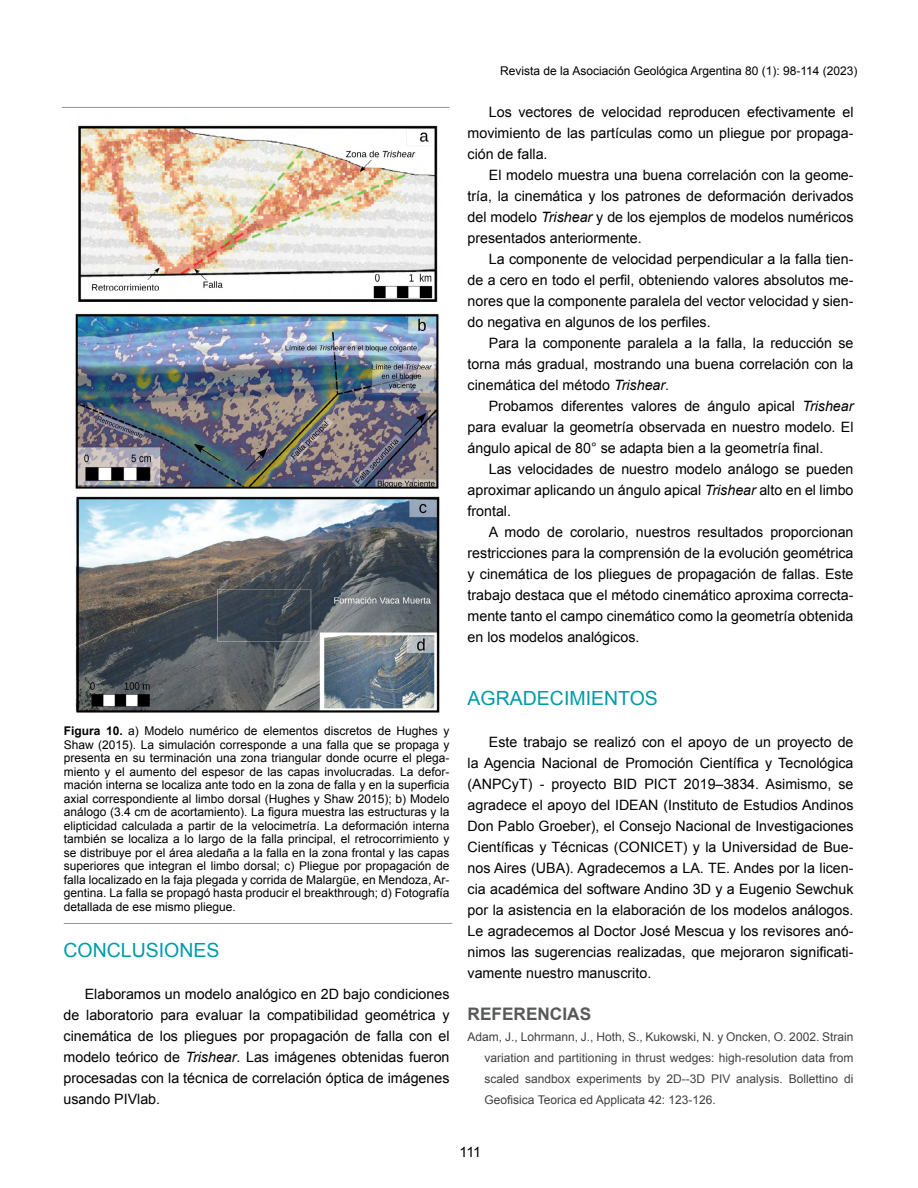
<style>
.page{position:relative;width:918px;height:1188px;background:#fff}
.page>*{position:absolute;margin:0;border:0;box-sizing:border-box;transform-origin:0 0}
.t1{font:19.5px "Arial";color:#009ba9}
.t2{font:700 17.25px "Arial";color:#58595b}
.t3{font:14.25px/21px "Arial";color:#000;text-align:justify}
.t4{font:12px/13.5px "Arial";color:#000;text-align:justify}
.t5{font:12px/21px "Arial";color:#414042;text-align:justify}
.s1{font-style:italic}
.s2{font-weight:700}
</style>
<div class="page">
<img style="left:75px;top:125px;width:365px;height:588px">
<hr style="left:64px;top:923px;width:388px;height:1px;background:#939598">
<hr style="left:62px;top:107px;width:388px;height:1px;background:#939598">
<p class="t4" style="left:500px;top:64px;width:359px">Revista de la Asociación Geológica Argentina 80 (1): 98-114 (2023)</p>
<p class="t3" style="left:468px;top:102px;width:388px;text-indent:21px">Los vectores de velocidad reproducen efectivamente el movimiento de las partículas como un pliegue por propaga&shy;ción de falla.</p>
<p class="t3" style="left:468px;top:165px;width:388px;text-indent:21px">El modelo muestra una buena correlación con la geome&shy;tría, la cinemática y los patrones de deformación derivados del modelo <span class="s1">Trishear</span> y de los ejemplos de modelos numéricos presentados anteriormente.</p>
<p class="t3" style="left:468px;top:249px;width:388px;text-indent:21px">La componente de velocidad perpendicular a la falla tien&shy;de a cero en todo el perfil, obteniendo valores absolutos me&shy;nores que la componente paralela del vector velocidad y sien&shy;do negativa en algunos de los perfiles.</p>
<p class="t3" style="left:468px;top:333px;width:388px;text-indent:21px">Para la componente paralela a la falla, la reducción se torna más gradual, mostrando una buena correlación con la cinemática del método <span class="s1">Trishear</span>.</p>
<p class="t3" style="left:468px;top:396px;width:387px;text-indent:21px">Probamos diferentes valores de ángulo apical <span class="s1">Trishear </span>para evaluar la geometría observada en nuestro modelo. El ángulo apical de 80° se adapta bien a la geometría final.</p>
<p class="t3" style="left:468px;top:459px;width:388px;text-indent:21px">Las velocidades de nuestro modelo análogo se pueden aproximar aplicando un ángulo apical <span class="s1">Trishear</span> alto en el limbo frontal.</p>
<p class="t3" style="left:468px;top:522px;width:388px;text-indent:21px">A modo de corolario, nuestros resultados proporcionan restricciones para la comprensión de la evolución geométrica y cinemática de los pliegues de propagación de fallas. Este trabajo destaca que el método cinemático aproxima correcta&shy;mente tanto el campo cinemático como la geometría obtenida en los modelos analógicos.</p>
<p class="t4" style="left:64px;top:725px;width:387px"><span class="s2">Figura 10.</span> a) Modelo numérico de elementos discretos de Hughes y Shaw (2015). La simulación corresponde a una falla que se propaga y presenta en su terminación una zona triangular donde ocurre el plega&shy;miento y el aumento del espesor de las capas involucradas. La defor&shy;mación interna se localiza ante todo en la zona de falla y en la superficia axial correspondiente al limbo dorsal (Hughes y Shaw 2015); b) Modelo análogo (3.4 cm de acortamiento). La figura muestra las estructuras y la elipticidad calculada a partir de la velocimetría. La deformación interna también se localiza a lo largo de la falla principal, el retrocorrimiento y se distribuye por el área aledaña a la falla en la zona frontal y las capas superiores que integran el limbo dorsal; c) Pliegue por propagación de falla localizado en la faja plegada y corrida de Malargüe, en Mendoza, Ar&shy;gentina. La falla se propagó hasta producir el breakthrough; d) Fotografía detallada de ese mismo pliegue.</p>
<h1 class="t1" style="left:64px;top:937px;width:158px">CONCLUSIONES</h1>
<p class="t3" style="left:64px;top:984px;width:387px;text-indent:21px">Elaboramos un modelo analógico en 2D bajo condiciones de laboratorio para evaluar la compatibilidad geométrica y cinemática de los pliegues por propagación de falla con el modelo teórico de <span class="s1">Trishear</span>. Las imágenes obtenidas fueron procesadas con la técnica de correlación óptica de imágenes usando PIVlab.</p>
<h1 class="t1" style="left:468px;top:685px;width:192px">AGRADECIMIENTOS</h1>
<p class="t3" style="left:468px;top:732px;width:388px;text-indent:21px">Este trabajo se realizó con el apoyo de un proyecto de la Agencia Nacional de Promoción Científica y Tecnológica (ANPCyT) - proyecto BID PICT 2019–3834. Asimismo, se agradece el apoyo del IDEAN (Instituto de Estudios Andinos Don Pablo Groeber), el Consejo Nacional de Investigaciones Científicas y Técnicas (CONICET) y la Universidad de Bue&shy;nos Aires (UBA). Agradecemos a LA. TE. Andes por la licen&shy;cia académica del software Andino 3D y a Eugenio Sewchuk por la asistencia en la elaboración de los modelos análogos.<br>Le agradecemos al Doctor José Mescua y los revisores anó&shy;nimos las sugerencias realizadas, que mejoraron significati&shy;vamente nuestro manuscrito.</p>
<p class="t2" style="left:468px;top:1003px;width:125px">REFERENCIAS</p>
<p class="t5" style="left:485px;top:1026px;width:371px;text-indent:-17px">Adam, J., Lohrmann, J., Hoth, S., Kukowski, N. y Oncken, O. 2002. Strain variation and partitioning in thrust wedges: high-resolution data from scaled sandbox experiments by 2D--3D PIV analysis. Bollettino di Geofisica Teorica ed Applicata 42: 123-126.</p>
<p class="t3" style="left:460px;top:1141px;width:23px">111</p>
</div>
